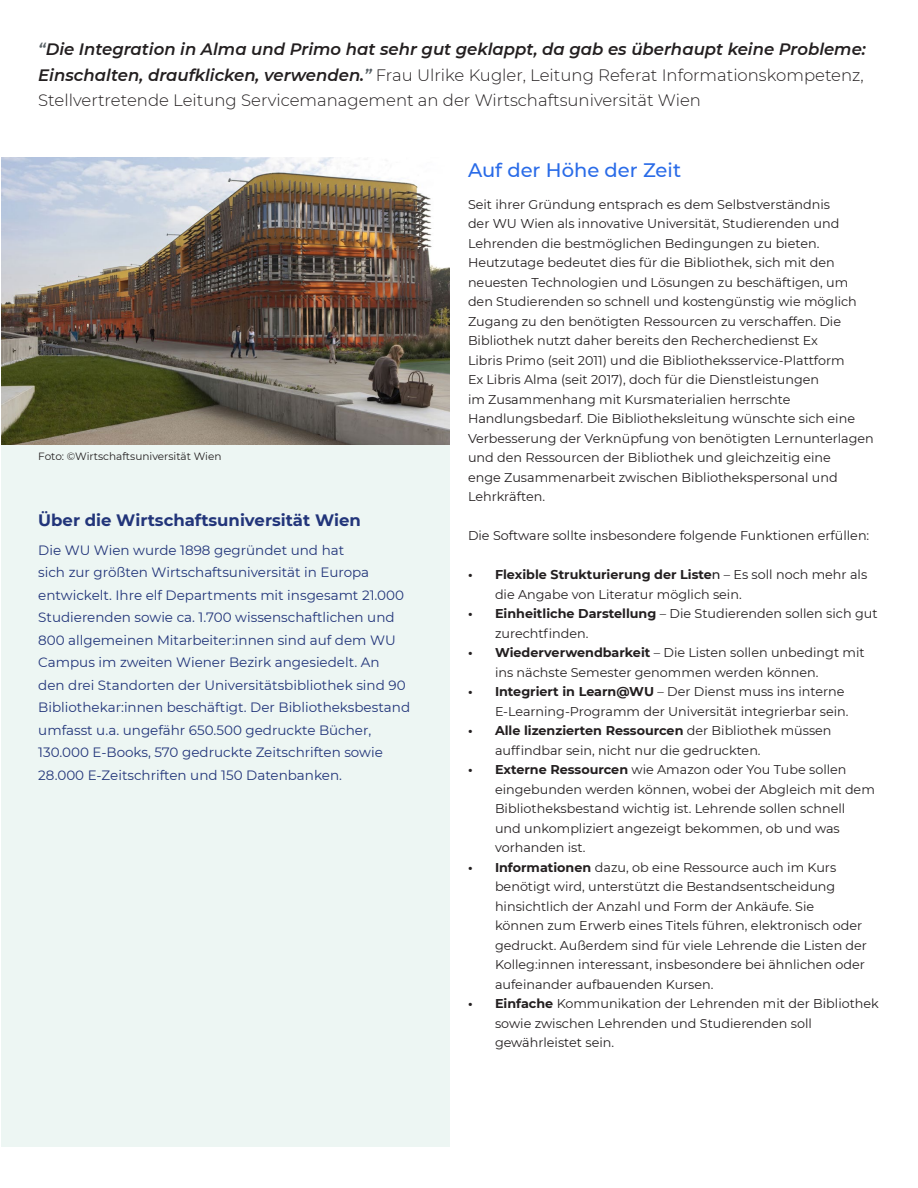
<style>
.page{position:relative;width:918px;height:1188px;background:#fff}
.page>*{position:absolute;margin:0;border:0;box-sizing:border-box;transform-origin:0 0}
.t1{font:500 19.5px "Montserrat";color:#296be8}
.t2{font:300 16.5px/25.5px "Montserrat";color:#231f20}
.t3{font:700 16.5px "Montserrat";color:#22357a}
.t4{font:13.5px/22.5px "Montserrat";color:#22357a}
.t5{font:12.75px/19.5px "Montserrat";color:#231f20}
.t6{font:10.5px "Montserrat";color:#231f20}
.s1{font-weight:600;font-style:italic;color:#5b6368}
.s2{font-weight:600;font-style:italic}
.s3{font-weight:700}
.s4{font-weight:500}
</style>
<div class="page">
<div style="left:1px;top:445px;width:449px;height:702px;background:#edf6f3"></div>
<img style="left:2px;top:158px;width:448px;height:287px">
<p class="t2" style="left:38px;top:36px;width:829px"><span class="s1">“</span><span class="s2">Die Integration in Alma und Primo hat sehr gut geklappt, da gab es überhaupt keine Probleme:<br>Einschalten, draufklicken, verwenden.</span><span class="s1">”</span> Frau Ulrike Kugler, Leitung Referat Informationskompetenz,<br>Stellvertretende Leitung Servicemanagement an der Wirtschaftsuniversität Wien</p>
<p class="t6" style="left:38px;top:449px;width:185px">Foto: ©Wirtschaftsuniversität Wien</p>
<p class="t3" style="left:38px;top:509px;width:324px">Über die Wirtschaftsuniversität Wien</p>
<p class="t4" style="left:38px;top:538px;width:373px">Die WU Wien wurde 1898 gegründet und hat<br>sich zur größten Wirtschaftsuniversität in Europa entwickelt. Ihre elf Departments mit insgesamt 21.000<br>Studierenden sowie ca. 1.700 wissenschaftlichen und 800 allgemeinen Mitarbeiter:innen sind auf dem WU Campus im zweiten Wiener Bezirk angesiedelt. An<br>den drei Standorten der Universitätsbibliothek sind 90<br>Bibliothekar:innen beschäftigt. Der Bibliotheksbestand umfasst u.a. ungefähr 650.500 gedruckte Bücher, 130.000 E-Books, 570 gedruckte Zeitschriften sowie 28.000 E-Zeitschriften und 150 Datenbanken.</p>
<p class="t1" style="left:468px;top:157px;width:215px">Auf der Höhe der Zeit</p>
<p class="t5" style="left:468px;top:194px;width:407px">Seit ihrer Gründung entsprach es dem Selbstverständnis<br>der WU Wien als innovative Universität, Studierenden und Lehrenden die bestmöglichen Bedingungen zu bieten.<br>Heutzutage bedeutet dies für die Bibliothek, sich mit den neuesten Technologien und Lösungen zu beschäftigen, um den Studierenden so schnell und kostengünstig wie möglich Zugang zu den benötigten Ressourcen zu verschaffen. Die Bibliothek nutzt daher bereits den Recherchedienst Ex<br>Libris Primo (seit 2011) und die Bibliotheksservice-Plattform<br>Ex Libris Alma (seit 2017), doch für die Dienstleistungen<br>im Zusammenhang mit Kursmaterialien herrschte Handlungsbedarf. Die Bibliotheksleitung wünschte sich eine Verbesserung der Verknüpfung von benötigten Lernunterlagen und den Ressourcen der Bibliothek und gleichzeitig eine<br>enge Zusammenarbeit zwischen Bibliothekspersonal und Lehrkräften.</p>
<p class="t5" style="left:468px;top:525px;width:403px">Die Software sollte insbesondere folgende Funktionen erfüllen:</p>
<p class="t5" style="left:495px;top:564px;width:374px;text-indent:-27px"><span class="s3">• Flexible Strukturierung der Liste</span><span class="s4">n</span> – Es soll noch mehr als die Angabe von Literatur möglich sein.</p>
<p class="t5" style="left:495px;top:603px;width:384px;text-indent:-27px"><span class="s3">• Einheitliche Darstellung</span> – Die Studierenden sollen sich gut zurechtfinden.</p>
<p class="t5" style="left:495px;top:642px;width:371px;text-indent:-27px"><span class="s3">• Wiederverwendbarkeit</span> – Die Listen sollen unbedingt mit ins nächste Semester genommen werden können.</p>
<p class="t5" style="left:495px;top:681px;width:355px;text-indent:-27px"><span class="s3">• Integriert in Learn@WU</span> – Der Dienst muss ins interne<br>E-Learning-Programm der Universität integrierbar sein.</p>
<p class="t5" style="left:495px;top:720px;width:338px;text-indent:-27px"><span class="s3">• Alle lizenzierten Ressourcen</span> der Bibliothek müssen auffindbar sein, nicht nur die gedruckten.</p>
<p class="t5" style="left:495px;top:759px;width:381px;text-indent:-27px"><span class="s3">• Externe Ressourcen</span> wie Amazon oder You Tube sollen eingebunden werden können, wobei der Abgleich mit dem Bibliotheksbestand wichtig ist. Lehrende sollen schnell<br>und unkompliziert angezeigt bekommen, ob und was vorhanden ist.</p>
<p class="t5" style="left:495px;top:857px;width:374px;text-indent:-27px"><span class="s3">• Informationen</span> dazu, ob eine Ressource auch im Kurs benötigt wird, unterstützt die Bestandsentscheidung hinsichtlich der Anzahl und Form der Ankäufe. Sie<br>können zum Erwerb eines Titels führen, elektronisch oder gedruckt. Außerdem sind für viele Lehrende die Listen der Kolleg:innen interessant, insbesondere bei ähnlichen oder aufeinander aufbauenden Kursen.</p>
<p class="t5" style="left:495px;top:993px;width:385px;text-indent:-27px"><span class="s3">• Einfache</span> Kommunikation der Lehrenden mit der Bibliothek sowie zwischen Lehrenden und Studierenden soll gewährleistet sein.</p>
</div>
